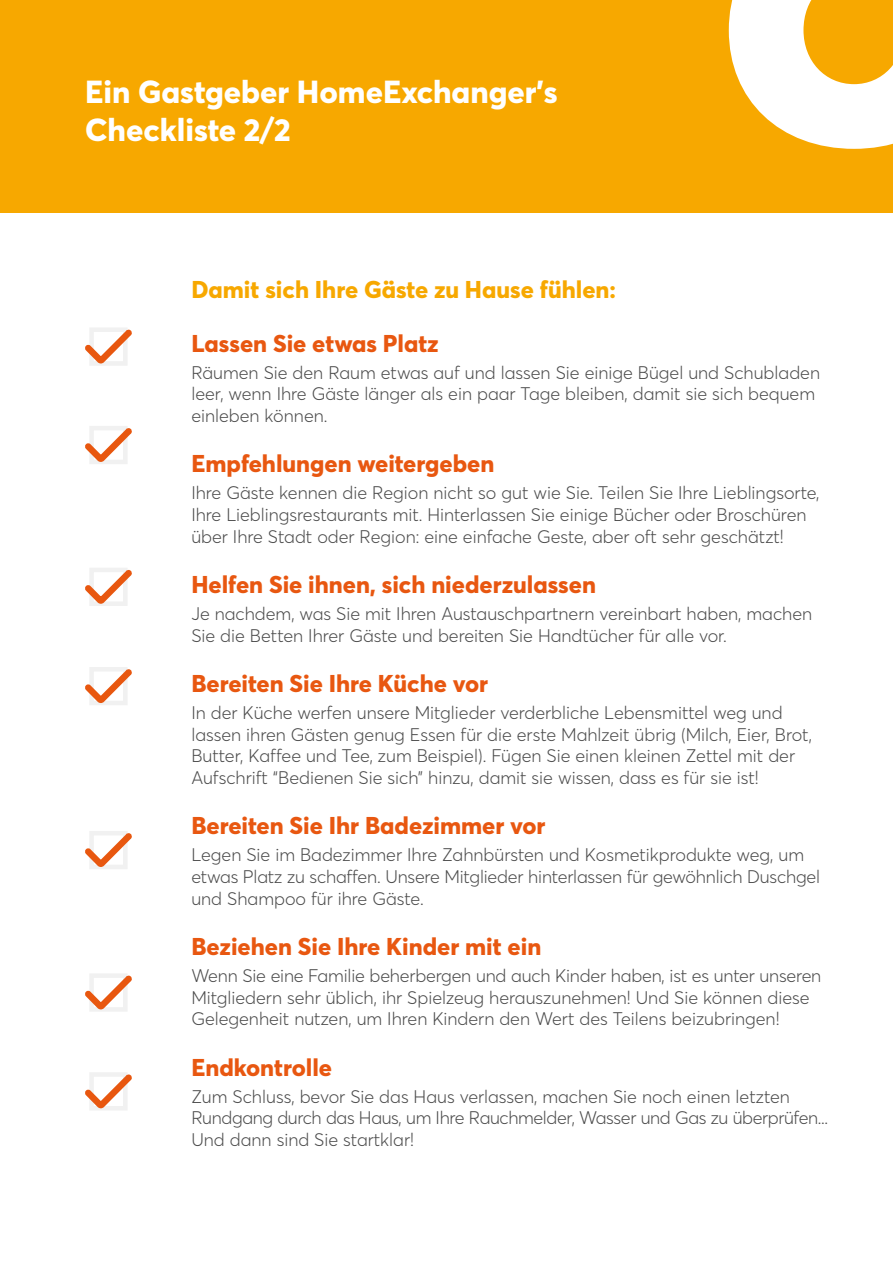
<style>
.page{position:relative;width:893px;height:1263px;background:#fff}
.page>*{position:absolute;margin:0;border:0;box-sizing:border-box;transform-origin:0 0}
.t1{font:800 31.5px "Averta Std PE";color:#fff}
.t2{font:800 24px "Averta Std PE";color:#e85710}
.t3{font:800 24px "Averta Std PE";color:#f7a800}
.t4{font:300 18px/21.6px "Averta Std PE";color:#4a4a4a}
.t5{font:300 18px/21.6px "Averta Std PE";letter-spacing:-.02em;color:#4a4a4a}
</style>
<div class="page">
<div style="left:0;top:0;width:893px;height:213px;background:#f7a800"></div>
<div style="left:89px;top:327px;width:39px;height:39px;border:4px solid #f1f1f1"></div>
<svg style="left:85px;top:330px;width:47px;height:35px"></svg>
<div style="left:89px;top:426px;width:39px;height:38px;border:4px solid #f1f1f1"></div>
<svg style="left:85px;top:429px;width:47px;height:35px"></svg>
<div style="left:89px;top:568px;width:39px;height:38px;border:4px solid #f1f1f1"></div>
<svg style="left:85px;top:571px;width:47px;height:34px"></svg>
<div style="left:89px;top:667px;width:39px;height:38px;border:4px solid #f1f1f1"></div>
<svg style="left:85px;top:670px;width:47px;height:35px"></svg>
<div style="left:89px;top:831px;width:39px;height:38px;border:4px solid #f1f1f1"></div>
<svg style="left:85px;top:834px;width:47px;height:35px"></svg>
<div style="left:89px;top:973px;width:39px;height:39px;border:4px solid #f1f1f1"></div>
<svg style="left:85px;top:976px;width:47px;height:35px"></svg>
<div style="left:89px;top:1072px;width:39px;height:38px;border:4px solid #f1f1f1"></div>
<svg style="left:85px;top:1075px;width:47px;height:35px"></svg>
<svg style="left:729px;top:0;width:164px;height:149px"></svg>
<p class="t1" style="left:85px;top:69px;width:474px">Ein Gastgeber HomeExchanger’s</p>
<p class="t1" style="left:85px;top:107px;width:207px">Checkliste 2/2</p>
<p class="t3" style="left:191px;top:272px;width:426px">Damit sich Ihre Gäste zu Hause fühlen:</p>
<p class="t2" style="left:191px;top:326px;width:249px">Lassen Sie etwas Platz</p>
<p class="t4" style="left:191px;top:361px;width:630px">Räumen Sie den Raum etwas auf und lassen Sie einige Bügel und Schubladen leer, wenn Ihre Gäste länger als ein paar Tage bleiben, damit sie sich bequem einleben können.</p>
<p class="t2" style="left:191px;top:447px;width:305px">Empfehlungen weitergeben</p>
<p class="t4" style="left:191px;top:482px;width:630px">Ihre Gäste kennen die Region nicht so gut wie Sie. Teilen Sie Ihre Lieblingsorte,<br>Ihre Lieblingsrestaurants mit. Hinterlassen Sie einige Bücher oder Broschüren über Ihre Stadt oder Region: eine einfache Geste, aber oft sehr geschätzt!</p>
<p class="t2" style="left:191px;top:568px;width:406px">Helfen Sie ihnen, sich niederzulassen</p>
<p class="t4" style="left:191px;top:602px;width:622px">Je nachdem, was Sie mit Ihren Austauschpartnern vereinbart haben, machen<br>Sie die Betten Ihrer Gäste und bereiten Sie Handtücher für alle vor.</p>
<p class="t2" style="left:191px;top:667px;width:298px">Bereiten Sie Ihre Küche vor</p>
<p class="t4" style="left:191px;top:701px;width:622px">In der Küche werfen unsere Mitglieder verderbliche Lebensmittel weg und lassen ihren Gästen genug Essen für die erste Mahlzeit übrig (Milch, Eier, Brot, Butter, Kaffee und Tee, zum Beispiel). Fügen Sie einen kleinen Zettel mit der Aufschrift “Bedienen Sie sich” hinzu, damit sie wissen, dass es für sie ist!</p>
<p class="t2" style="left:191px;top:809px;width:356px">Bereiten Sie Ihr Badezimmer vor</p>
<p class="t4" style="left:191px;top:843px;width:630px">Legen Sie im Badezimmer Ihre Zahnbürsten und Kosmetikprodukte weg, um etwas Platz zu schaffen. Unsere Mitglieder hinterlassen für gewöhnlich Duschgel</p>
<p class="t4" style="left:191px;top:887px;width:234px">und Shampoo für ihre Gäste.</p>
<p class="t2" style="left:191px;top:929px;width:351px">Beziehen Sie Ihre Kinder mit ein</p>
<p class="t4" style="left:191px;top:964px;width:631px">Wenn Sie eine Familie beherbergen und auch Kinder haben, ist es unter unseren</p>
<p class="t4" style="left:191px;top:986px;width:620px">Mitgliedern sehr üblich, ihr Spielzeug herauszunehmen! Und Sie können diese<br>Gelegenheit nutzen, um Ihren Kindern den Wert des Teilens beizubringen!</p>
<p class="t2" style="left:191px;top:1050px;width:142px">Endkontrolle</p>
<p class="t5" style="left:191px;top:1085px;width:638px">Zum Schluss, bevor Sie das Haus verlassen, machen Sie noch einen letzten<br>Rundgang durch das Haus, um Ihre Rauchmelder, Wasser und Gas zu überprüfen...</p>
<p class="t4" style="left:191px;top:1128px;width:224px">Und dann sind Sie startklar!</p>
</div>
